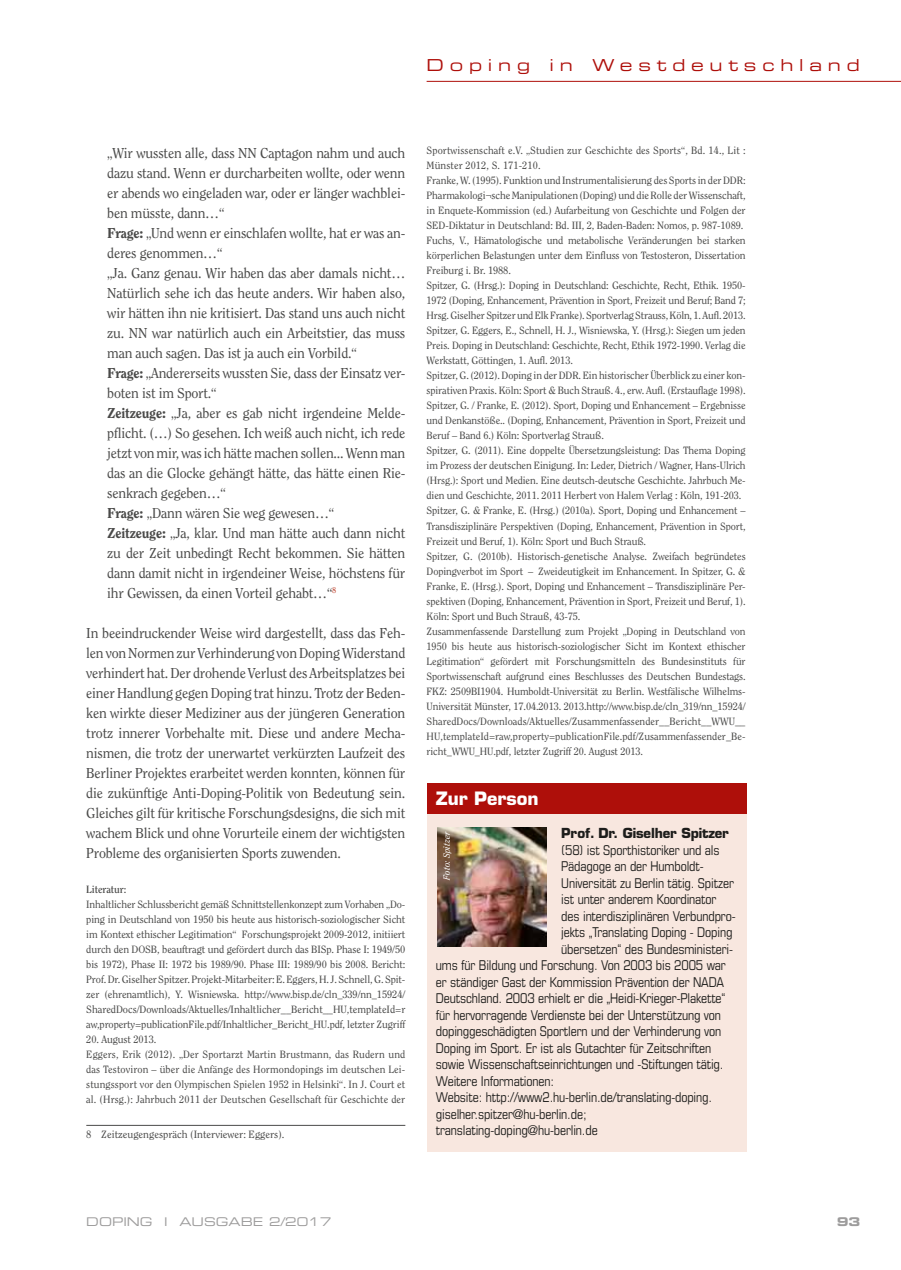
<style>
.page{position:relative;width:901px;height:1270px;background:#fff}
.page>*{position:absolute;margin:0;border:0;box-sizing:border-box;transform-origin:0 0}
.t1{font:700 18px "Eurostile";color:#fff}
.t2{font:16.5px "Eurostile Extended Two";letter-spacing:.35em;color:#ae0f0a}
.t3{font:14.25px/20px "Clearface";letter-spacing:-.015em;color:#4a4a49}
.t4{font:condensed 13.5px "Eurostile";letter-spacing:-.01em;color:#1d1d1b}
.t5{font:700 13.5px "Eurostile";letter-spacing:-.01em;color:#1d1d1b}
.t6{font:12px "Eurostile Extended Two";color:#9d9c9c}
.t7{font:12px "Eurostile Bold Extended Two";color:#9d9c9c}
.t8{font:10.5px/15px "Clearface";letter-spacing:-.01em;color:#4a4a49;text-align:justify}
.t9{font:10.5px/15px "Clearface";letter-spacing:.01em;color:#4a4a49}
.t10{font:700 10.5px "Clearface";letter-spacing:-.01em;color:#4a4a49}
.t11{font:italic 9px "Clearface";letter-spacing:-.005em;color:#fff}
.s1{font-weight:800}
</style>
<div class="page">
<hr style="left:426px;top:81px;width:475px;height:1px;background:#ae0f0a">
<hr style="left:86px;top:1125px;width:319px;height:1px;background:#4a4a49">
<div style="left:427px;top:814px;width:319px;height:338px;background:#f8e7df"></div>
<div style="left:427px;top:783px;width:320px;height:30px;background:#ae0f0a"></div>
<img style="left:438px;top:827px;width:108px;height:119px">
<h2 class="t2" style="left:426px;top:54px;width:434px">Doping in Westdeutschland</h2>
<p class="t3" style="left:107px;top:143px;width:299px">„Wir wussten alle, dass NN Captagon nahm und auch dazu stand. Wenn er durcharbeiten wollte, oder wenn er abends wo eingeladen war, oder er länger wachblei&shy;ben müsste, dann…“<br><span class="s1">Frage:</span> „Und wenn er einschlafen wollte, hat er was an&shy;deres genommen…“<br>„Ja. Ganz genau. Wir haben das aber damals nicht… Natürlich sehe ich das heute anders. Wir haben also, wir hätten ihn nie kritisiert. Das stand uns auch nicht zu. NN war natürlich auch ein Arbeitstier, das muss man auch sagen. Das ist ja auch ein Vorbild.“<br><span class="s1">Frage:</span> „Andererseits wussten Sie, dass der Einsatz ver&shy;boten ist im Sport.“<br><span class="s1">Zeitzeuge:</span> „Ja, aber es gab nicht irgendeine Melde&shy;pflicht. (…) So gesehen. Ich weiß auch nicht, ich rede jetzt von mir, was ich hätte machen sollen... Wenn man das an die Glocke gehängt hätte, das hätte einen Rie&shy;senkrach gegeben…“<br><span class="s1">Frage:</span> „Dann wären Sie weg gewesen…“<br><span class="s1">Zeitzeuge:</span> „Ja, klar. Und man hätte auch dann nicht zu der Zeit unbedingt Recht bekommen. Sie hätten dann damit nicht in irgendeiner Weise, höchstens für ihr Gewissen, da einen Vorteil gehabt…“<sup>8</sup></p>
<p class="t3" style="left:86px;top:623px;width:320px;text-align:justify">In beeindruckender Weise wird dargestellt, dass das Feh&shy;len von Normen zur Verhinderung von Doping Widerstand verhindert hat. Der drohende Verlust des Arbeitsplatzes bei einer Handlung gegen Doping trat hinzu. Trotz der Beden&shy;ken wirkte dieser Mediziner aus der jüngeren Generation trotz innerer Vorbehalte mit. Diese und andere Mecha&shy;nismen, die trotz der unerwartet verkürzten Laufzeit des Berliner Projektes erarbeitet werden konnten, können für die zukünftige Anti-Doping-Politik von Bedeutung sein.<br>Gleiches gilt für kritische Forschungsdesigns, die sich mit wachem Blick und ohne Vorurteile einem der wichtigsten Probleme des organisierten Sports zuwenden.</p>
<p class="t10" style="left:86px;top:883px;width:41px">Literatur:</p>
<p class="t8" style="left:86px;top:896px;width:321px">Inhaltlicher Schlussbericht gemäß Schnittstellenkonzept zum Vorhaben „Do&shy;ping in Deutschland von 1950 bis heute aus historisch-soziologischer Sicht im Kontext ethischer Legitimation“ Forschungsprojekt 2009-2012, initiiert durch den DOSB, beauftragt und gefördert durch das BISp. Phase I: 1949/50 bis 1972), Phase II: 1972 bis 1989/90. Phase III: 1989/90 bis 2008. Bericht:<br>Prof. Dr. Giselher Spitzer. Projekt-Mitarbeiter: E. Eggers, H. J. Schnell, G. Spit&shy;zer (ehrenamtlich), Y. Wisniewska. http://www.bisp.de/cln_339/nn_15924/ SharedDocs/Downloads/Aktuelles/Inhaltlicher__Bericht__HU,templateId=r aw,property=publicationFile.pdf/Inhaltlicher_Bericht_HU.pdf, letzter Zugriff</p>
<p class="t9" style="left:86px;top:1031px;width:320px">20. August 2013.<br>Eggers, Erik (2012). „Der Sportarzt Martin Brustmann, das Rudern und das Testoviron – über die Anfänge des Hormondopings im deutschen Lei&shy;stungssport vor den Olympischen Spielen 1952 in Helsinki“. In J. Court et al. (Hrsg.): Jahrbuch 2011 der Deutschen Gesellschaft für Geschichte der</p>
<p class="t8" style="left:86px;top:1126px;width:200px">8 Zeitzeugengespräch (Interviewer: Eggers).</p>
<p class="t8" style="left:426px;top:143px;width:320px;text-align:left">Sportwissenschaft e.V. „Studien zur Geschichte des Sports“, Bd. 14., Lit :<br>Münster 2012, S. 171-210.<br>Franke, W. (1995). Funktion und Instrumentalisierung des Sports in der DDR:<br>Pharmakologi¬sche Manipulationen (Doping) und die Rolle der Wissenschaft, in Enquete-Kommission (ed.) Aufarbeitung von Geschichte und Folgen der SED-Diktatur in Deutschland: Bd. III, 2, Baden-Baden: Nomos, p. 987-1089.<br>Fuchs, V., Hämatologische und metabolische Veränderungen bei starken körperlichen Belastungen unter dem Einfluss von Testosteron, Dissertation Freiburg i. Br. 1988.<br>Spitzer, G. (Hrsg.): Doping in Deutschland: Geschichte, Recht, Ethik. 1950- 1972 (Doping, Enhancement, Prävention in Sport, Freizeit und Beruf; Band 7; Hrsg. Giselher Spitzer und Elk Franke). Sportverlag Strauss, Köln, 1. Aufl. 2013.<br>Spitzer, G. Eggers, E., Schnell, H. J., Wisniewska, Y. (Hrsg.): Siegen um jeden Preis. Doping in Deutschland: Geschichte, Recht, Ethik 1972-1990. Verlag die Werkstatt, Göttingen, 1. Aufl. 2013.<br>Spitzer, G. (2012). Doping in der DDR. Ein historischer Überblick zu einer kon&shy;spirativen Praxis. Köln: Sport &amp; Buch Strauß. 4., erw. Aufl. (Erstauflage 1998).<br>Spitzer, G. / Franke, E. (2012). Sport, Doping und Enhancement – Ergebnisse und Denkanstöße.. (Doping, Enhancement, Prävention in Sport, Freizeit und Beruf – Band 6.) Köln: Sportverlag Strauß.<br>Spitzer, G. (2011). Eine doppelte Übersetzungsleistung: Das Thema Doping im Prozess der deutschen Einigung. In: Leder, Dietrich / Wagner, Hans-Ulrich (Hrsg.): Sport und Medien. Eine deutsch-deutsche Geschichte. Jahrbuch Me&shy;dien und Geschichte, 2011. 2011 Herbert von Halem Verlag : Köln, 191-203.<br>Spitzer, G. &amp; Franke, E. (Hrsg.) (2010a). Sport, Doping und Enhancement – Transdisziplinäre Perspektiven (Doping, Enhancement, Prävention in Sport, Freizeit und Beruf, 1). Köln: Sport und Buch Strauß.<br>Spitzer, G. (2010b). Historisch-genetische Analyse. Zweifach begründetes Dopingverbot im Sport – Zweideutigkeit im Enhancement. In Spitzer, G. &amp; Franke, E. (Hrsg.). Sport, Doping und Enhancement – Transdisziplinäre Per&shy;spektiven (Doping, Enhancement, Prävention in Sport, Freizeit und Beruf, 1).<br>Köln: Sport und Buch Strauß, 43-75.<br>Zusammenfassende Darstellung zum Projekt „Doping in Deutschland von 1950 bis heute aus historisch-soziologischer Sicht im Kontext ethischer Legitimation“ gefördert mit Forschungsmitteln des Bundesinstituts für Sportwissenschaft aufgrund eines Beschlusses des Deutschen Bundestags.<br>FKZ: 2509BI1904. Humboldt-Universität zu Berlin. Westfälische Wilhelms-Universität Münster, 17.04.2013. 2013.http://www.bisp.de/cln_319/nn_15924/ SharedDocs/Downloads/Aktuelles/Zusammenfassender__Bericht__WWU__ HU,templateId=raw,property=publicationFile.pdf/Zusammenfassender_Be&shy;richt_WWU_HU.pdf, letzter Zugriff 20. August 2013.</p>
<h1 class="t1" style="left:436px;top:787px;width:104px">Zur Person</h1>
<p class="t11" style="left:441px;top:879px;width:50px;rotate:-90deg">Foto: Spitzer</p>
<p class="t5" style="left:561px;top:825px;width:169px">Prof. Dr. Giselher Spitzer</p>
<p class="t4" style="left:561px;top:842px;width:160px">(58) ist Sporthistoriker und als</p>
<p class="t4" style="left:561px;top:858px;width:144px">Pädagoge an der Humboldt-</p>
<p class="t4" style="left:561px;top:875px;width:174px">Universität zu Berlin tätig. Spitzer</p>
<p class="t4" style="left:561px;top:891px;width:157px">ist unter anderem Koordinator</p>
<p class="t4" style="left:561px;top:908px;width:176px">des interdisziplinären Verbundpro-</p>
<p class="t4" style="left:561px;top:924px;width:173px">jekts „Translating Doping - Doping</p>
<p class="t4" style="left:561px;top:941px;width:173px">übersetzen“ des Bundesministeri-</p>
<p class="t4" style="left:436px;top:957px;width:291px">ums für Bildung und Forschung. Von 2003 bis 2005 war</p>
<p class="t4" style="left:436px;top:974px;width:290px">er ständiger Gast der Kommission Prävention der NADA</p>
<p class="t4" style="left:436px;top:990px;width:291px">Deutschland. 2003 erhielt er die „Heidi-Krieger-Plakette“</p>
<p class="t4" style="left:436px;top:1007px;width:287px">für hervorragende Verdienste bei der Unterstützung von</p>
<p class="t4" style="left:436px;top:1023px;width:287px">dopinggeschädigten Sportlern und der Verhinderung von</p>
<p class="t4" style="left:436px;top:1040px;width:277px">Doping im Sport. Er ist als Gutachter für Zeitschriften</p>
<p class="t4" style="left:436px;top:1056px;width:289px">sowie Wissenschaftseinrichtungen und -Stiftungen tätig.</p>
<p class="t4" style="left:436px;top:1073px;width:120px">Weitere Informationen:</p>
<p class="t4" style="left:436px;top:1089px;width:278px">Website: http://www2.hu-berlin.de/translating-doping.</p>
<p class="t4" style="left:436px;top:1106px;width:152px">giselher.spitzer@hu-berlin.de;</p>
<p class="t4" style="left:436px;top:1122px;width:163px">translating-doping@hu-berlin.de</p>
<p class="t6" style="left:86px;top:1213px;width:247px">DOPING I AUSGABE 2/2017</p>
<p class="t7" style="left:836px;top:1213px;width:25px">93</p>
</div>
